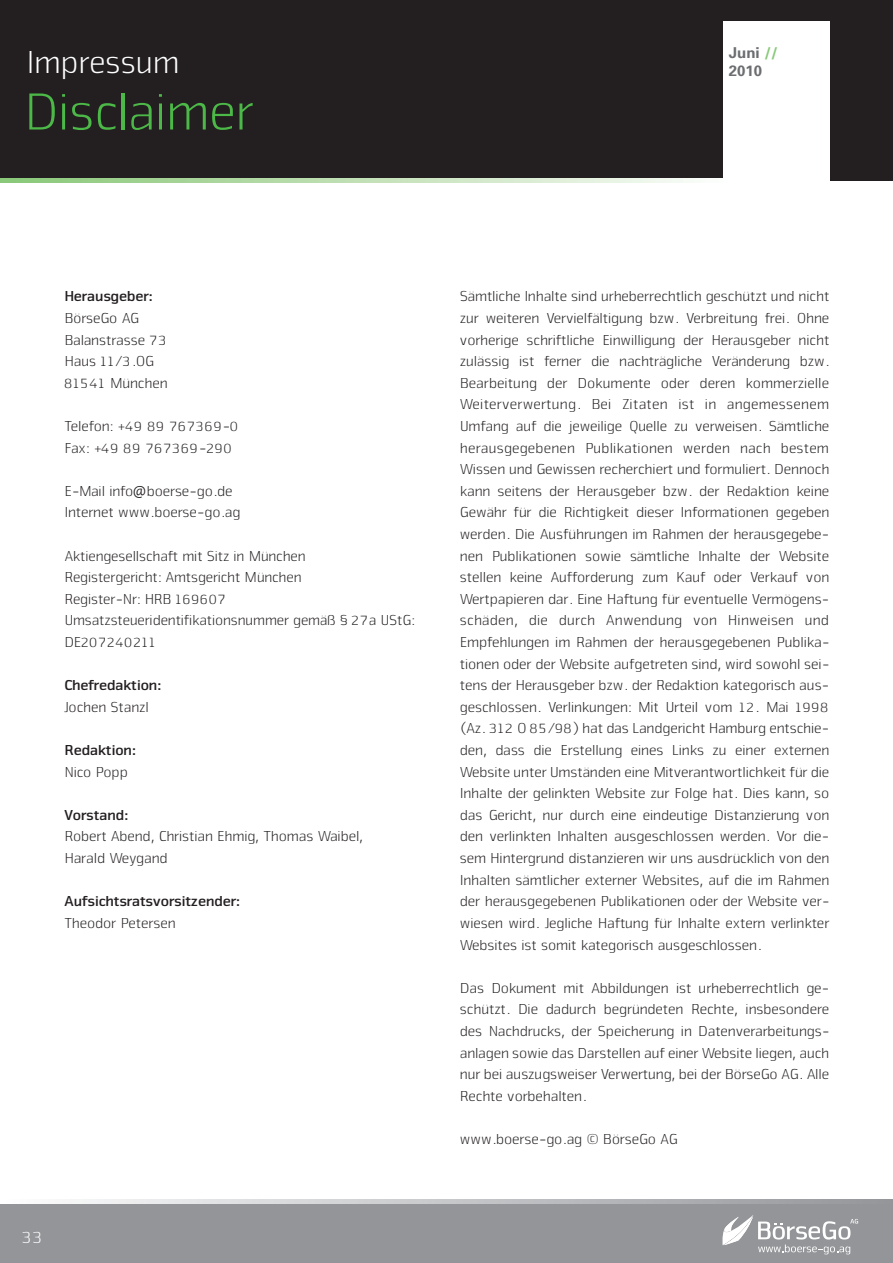
<style>
.page{position:relative;width:893px;height:1263px;background:#fff}
.page>*{position:absolute;margin:0;border:0;box-sizing:border-box;transform-origin:0 0}
.t1{font:300 54px "Nuri";color:#4cb848}
.t2{font:300 33px "Nuri";color:#fff}
.t3{font:300 18px "Nuri";color:#fff}
.t4{font:300 15px/21.6px "Nuri";color:#231f20}
.t5{font:700 15px "Nuri";color:#231f20}
.t6{font:700 15px/18px "Univers";color:#6c6d70}
.s1{color:#88c878}
.s2{font-family:"Mundo Sans";font-weight:400}
</style>
<div class="page">
<div style="left:0;top:0;width:893px;height:181px;background:#231f20"></div>
<div style="left:723px;top:21px;width:106px;height:179px;background:#fff"></div>
<svg style="left:0;top:179px;width:723px;height:4px;background:#c1e0b7"></svg>
<div style="left:0;top:1202px;width:893px;height:61px;background:#939598"></div>
<svg style="left:722px;top:1215px;width:136px;height:39px"></svg>
<svg style="left:0;top:1199px;width:893px;height:4px;background:#c7c8cb"></svg>
<h2 class="t2" style="left:25px;top:50px;width:154px">Impressum</h2>
<h1 class="t1" style="left:21px;top:93px;width:231px">Disclaimer</h1>
<p class="t6" style="left:729px;top:45px;width:50px">Juni <span class="s1">//<br></span>2010</p>
<p class="t5" style="left:64px;top:291px;width:89px">Herausgeber:</p>
<p class="t4" style="left:64px;top:309px;width:105px">BörseGo AG<br>Balanstrasse 73<br>Haus 11/3.OG<br>81541 München</p>
<p class="t4" style="left:64px;top:417px;width:176px">Telefon: +49 89 767369-0<br>Fax: +49 89 767369-290</p>
<p class="t4" style="left:64px;top:481px;width:177px">E-Mail info<span class="s2">@</span>boerse-go.de<br>Internet www.boerse-go.ag</p>
<p class="t4" style="left:64px;top:546px;width:352px">Aktiengesellschaft mit Sitz in München<br>Registergericht: Amts gericht München<br>Register-Nr: HRB 169607<br>Umsatz steuer identifikationsnummer gemäß § 27a UStG:<br>DE207240211</p>
<p class="t5" style="left:64px;top:680px;width:98px">Chefredaktion:</p>
<p class="t4" style="left:64px;top:697px;width:86px">Jochen Stanzl</p>
<p class="t5" style="left:64px;top:745px;width:73px">Redaktion:</p>
<p class="t4" style="left:64px;top:762px;width:65px">Nico Popp</p>
<p class="t5" style="left:64px;top:810px;width:65px">Vorstand:</p>
<p class="t4" style="left:64px;top:827px;width:300px">Robert Abend, Christian Ehmig, Thomas Waibel,<br>Harald Weygand</p>
<p class="t5" style="left:64px;top:896px;width:177px">Aufsichtsratsvorsitzender:</p>
<p class="t4" style="left:64px;top:913px;width:113px">Theodor Petersen</p>
<p class="t3" style="left:21px;top:1231px;width:23px">33</p>
<p class="t4" style="left:459px;top:287px;width:371px;text-align:justify">Sämtliche Inhalte sind urheberrechtlich geschützt und nicht zur weiteren Vervielfältigung bzw. Ver breitung frei. Ohne vorherige schriftliche Einwilligung der Heraus geber nicht zulässig ist ferner die nachträgliche Veränderung bzw.<br>Bearbeitung der Dokumente oder deren kommerzielle Weiter ver wertung. Bei Zitaten ist in angemessenem Umfang auf die jeweilige Quelle zu verweisen. Sämtliche herausgegebenen Publikationen werden nach bestem Wissen und Gewissen recherchiert und formuliert. Dennoch kann seitens der Herausgeber bzw. der Redak tion keine Gewähr für die Richtigkeit dieser Informationen gegeben werden. Die Ausführungen im Rahmen der herausgegebe&shy;nen Publi katio nen sowie sämtliche Inhalte der Website stellen keine Aufforderung zum Kauf oder Verkauf von Wertpapieren dar. Eine Haftung für eventuelle Vermögens - schäden, die durch Anwendung von Hinweisen und Empfehlungen im Rahmen der herausgegebenen Publika - tionen oder der Website aufgetreten sind, wird sowohl sei&shy;tens der Herausgeber bzw. der Redaktion kategorisch aus&shy;geschlossen. Verlinkungen: Mit Urteil vom 12. Mai 1998 (Az. 312 O 85/98) hat das Landgericht Hamburg entschie&shy;den, dass die Erstellung eines Links zu einer externen Website unter Umständen eine Mitverantwortlichkeit für die Inhalte der gelinkten Website zur Folge hat. Dies kann, so das Gericht, nur durch eine eindeutige Distanzierung von den verlinkten Inhalten ausgeschlossen werden. Vor die&shy;sem Hintergrund distanzieren wir uns ausdrücklich von den Inhalten sämtlicher externer Websites, auf die im Rahmen der herausgegebenen Publikationen oder der Website ver&shy;wiesen wird. Jegliche Haftung für Inhalte extern verlinkter Websites ist somit kategorisch ausgeschlossen.</p>
<p class="t4" style="left:459px;top:978px;width:371px;text-align:justify">Das Dokument mit Abbildungen ist urheberrechtlich ge - schützt. Die dadurch begründeten Rechte, insbesondere des Nachdrucks, der Speicherung in Daten verarbeitungs - anlagen sowie das Darstellen auf einer Website liegen, auch nur bei auszugsweiser Verwertung, bei der BörseGo AG. Alle Rechte vorbehalten.</p>
<p class="t4" style="left:459px;top:1129px;width:219px">www.boerse-go.ag © BörseGo AG</p>
</div>
